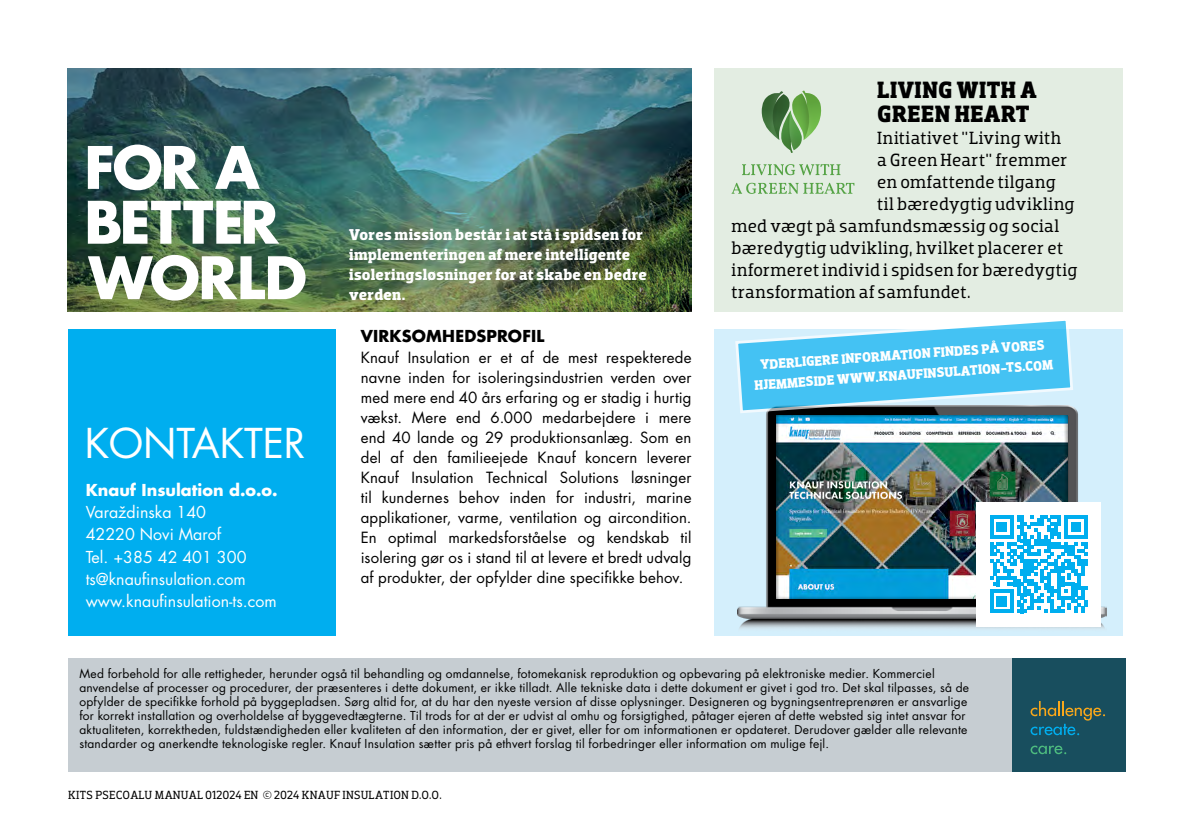
<style>
.page{position:relative;width:1191px;height:840px;background:#fff}
.page>*{position:absolute;margin:0;border:0;box-sizing:border-box;transform-origin:0 0}
.t1{font:40px "Futura Std";letter-spacing:-.005em;color:#fff}
.t2{font:700 24px/24px "Dobra Slab";letter-spacing:.025em;color:#000}
.t3{font:18px "Dobra Slab";letter-spacing:.02em;color:#000}
.t4{font:700 16px/20px "Dobra Slab";letter-spacing:.015em;color:#fff}
.t5{font:16px/22px "Futura Std";color:#fff}
.t6{font:700 16px "Futura KNAUF";color:#fff}
.t7{font:700 16px "Futura KNAUF";letter-spacing:.01em;color:#000}
.t8{font:15px/20px "Futura Std";letter-spacing:.015em;color:#000;text-align:justify}
.t9{font:700 14px/20.2px "Dobra Slab";color:#fff;text-align:center}
.t10{font:12px/14px "Futura Std";letter-spacing:.02em;color:#000}
.t11{font:12px "Dobra Slab";letter-spacing:.01em;color:#000}
</style>
<div class="page">
<div style="left:68px;top:329px;width:268px;height:306px;background:#00aeef"></div>
<div style="left:714px;top:68px;width:409px;height:243px;background:#e3ede2"></div>
<img style="left:68px;top:68px;width:623px;height:243px">
<svg style="left:88px;top:255px;width:217px;height:45px"></svg>
<svg style="left:88px;top:201px;width:191px;height:42px"></svg>
<svg style="left:88px;top:144px;width:112px;height:46px"></svg>
<svg style="left:215px;top:146px;width:45px;height:43px"></svg>
<svg style="left:761px;top:91px;width:60px;height:62px"></svg>
<svg style="left:742px;top:164px;width:98px;height:11px"></svg>
<svg style="left:731px;top:183px;width:123px;height:11px"></svg>
<div style="left:714px;top:329px;width:409px;height:306px;background:#d4effc"></div>
<img style="left:737px;top:599px;width:369px;height:30px">
<div style="left:759px;top:399px;width:324px;height:200px;background:#000;opacity:.75"></div>
<svg style="left:735px;top:320px;width:339px;height:94px"></svg>
<div style="left:976px;top:501px;width:125px;height:125px;background:#fff"></div>
<svg style="left:990px;top:515px;width:97px;height:97px"></svg>
<div style="left:68px;top:658px;width:944px;height:113px;background:#c6cdd2"></div>
<div style="left:1012px;top:658px;width:113px;height:113px;background:#184e5e"></div>
<svg style="left:1030px;top:701px;width:75px;height:33px"></svg>
<svg style="left:1030px;top:745px;width:36px;height:8px"></svg>
<h1 class="t1" style="left:85px;top:417px;width:222px">KONTAKTER</h1>
<h3 class="t6" style="left:86px;top:479px;width:193px">Knauf Insulation d.o.o.</h3>
<h3 class="t5" style="left:86px;top:501px;width:192px">Varaždinska 140<br>42220 Novi Marof<br>Tel. +385 42 401 300 ts@knaufinsulation.com www.knaufinsulation-ts.com</h3>
<h3 class="t4" style="left:349px;top:224px;width:299px">Vores mission består i at stå i spidsen for implementeringen af mere intelligente isoleringsløsninger for at skabe en bedre verden.</h3>
<h3 class="t7" style="left:361px;top:325px;width:185px">VIRKSOMHEDSPROFIL</h3>
<p class="t8" style="left:361px;top:347px;width:332px">Knauf Insulation er et af de mest respekterede navne inden for isoleringsindustrien verden over med mere end 40 års erfaring og er stadig i hurtig vækst. Mere end 6.000 medarbejdere i mere end 40 lande og 29 produktionsanlæg. Som en del af den familieejede Knauf koncern leverer Knauf Insulation Technical Solutions løsninger til kundernes behov inden for industri, marine applikationer, varme, ventilation og aircondition.<br>En optimal markedsforståelse og kendskab til isolering gør os i stand til at levere et bredt udvalg af produkter, der opfylder dine specifikke behov.</p>
<h2 class="t2" style="left:877px;top:78px;width:161px">LIVING WITH A<br>GREEN HEART</h2>
<h3 class="t3" style="left:877px;top:127px;width:185px">Initiativet "Living with</h3>
<h3 class="t3" style="left:877px;top:149px;width:192px">a Green Heart" fremmer</h3>
<h3 class="t3" style="left:877px;top:171px;width:180px">en omfattende tilgang</h3>
<h3 class="t3" style="left:877px;top:193px;width:199px">til bæredygtig udvikling</h3>
<h3 class="t3" style="left:731px;top:215px;width:329px">med vægt på samfundsmæssig og social</h3>
<h3 class="t3" style="left:731px;top:237px;width:333px">bæredygtig udvikling, hvilket placerer et</h3>
<h3 class="t3" style="left:731px;top:259px;width:347px">informeret individ i spidsen for bæredygtig</h3>
<h3 class="t3" style="left:731px;top:281px;width:240px">transformation af samfundet.</h3>
<p class="t9" style="left:752px;top:355px;width:301px;rotate:-4deg">YDERLIGERE INFORMATION FINDES PÅ VORES<br>HJEMMESIDE WWW.KNAUFINSULATION-TS.COM</p>
<p class="t10" style="left:79px;top:666px;width:891px">Med forbehold for alle rettigheder, herunder også til behandling og omdannelse, fotomekanisk reproduktion og opbevaring på elektroniske medier. Kommerciel anvendelse af processer og procedurer, der præsenteres i dette dokument, er ikke tilladt. Alle tekniske data i dette dokument er givet i god tro. Det skal tilpasses, så de opfylder de specifikke forhold på byggepladsen. Sørg altid for, at du har den nyeste version af disse oplysninger. Designeren og bygningsentreprenøren er ansvarlige for korrekt installation og overholdelse af byggevedtægterne. Til trods for at der er udvist al omhu og forsigtighed, påtager ejeren af dette websted sig intet ansvar for aktualiteten, korrektheden, fuldstændigheden eller kvaliteten af den information, der er givet, eller for om informationen er opdateret. Derudover gælder alle relevante standarder og anerkendte teknologiske regler. Knauf Insulation sætter pris på ethvert forslag til forbedringer eller information om mulige fejl.</p>
<p class="t11" style="left:68px;top:787px;width:375px">KITS PSECOALU MANUAL 012024 EN © 2024 KNAUF INSULATION D.O.O.</p>
</div>
